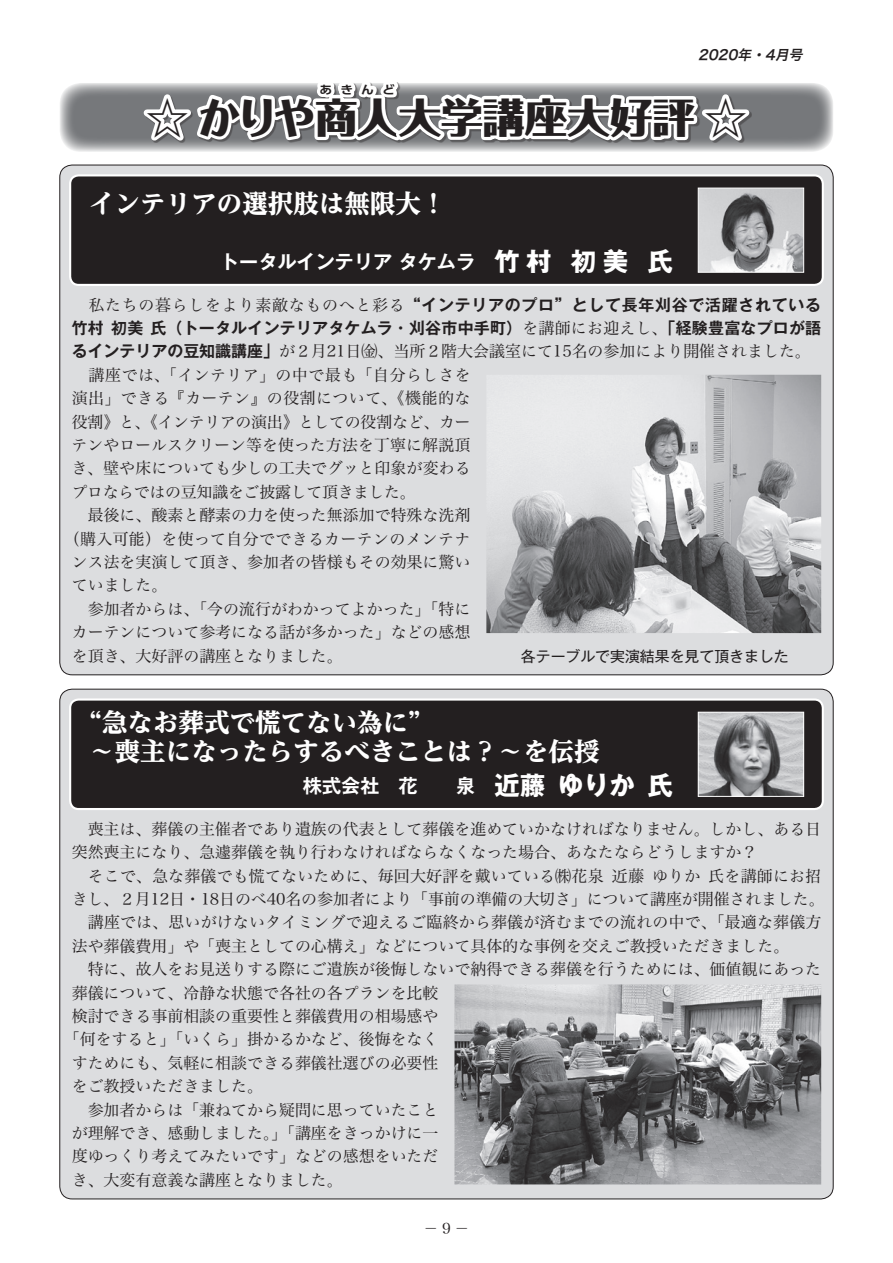
<style>
.page{position:relative;width:893px;height:1263px;background:#fff}
.page>*{position:absolute;margin:0;border:0;box-sizing:border-box;transform-origin:0 0}
.t1{font:800 40.35px "Folk Pro";letter-spacing:-.01em;color:#231f20;scale:1.05 1}
.t2{font:800 25.5px/29.7px "Reim Ytwz Pr 6 N";color:#fff}
.t3{font:700 19.2px "Gothic MB101 Pr 6 N De";color:#fff}
.t4{font:15.9px "Hiragino Serif Pr 6 N W3";color:#231f20}
.t5{font:700 15.9px/23.4px "Gothic MB101 Pr 6 N De";letter-spacing:.015em;color:#231f20}
.t6{font:15.9px "Hiragino Serif Pr 6 N W3";letter-spacing:-.02em;color:#231f20}
.t7{font:15.9px "Hiragino Serif Pr 6 N W3";letter-spacing:.03em;color:#231f20}
.t8{font:15.9px "Hiragino Serif Pr 6 N W3";letter-spacing:.025em;color:#231f20}
.t9{font:15.9px "Hiragino Serif Pr 6 N W3";letter-spacing:.02em;color:#231f20}
.t10{font:14.85px "Gothic MB101 Pr 6 N";color:#231f20}
.t11{font:14.85px "Hiragino Serif Pr 6 N W3";color:#231f20}
.t12{font:italic 13.8px "Hiragino Sans Pr 6 N W6";color:#231f20}
.t13{font:700 11.55px "UD Shin Go Pr 6 N De";color:#231f20;scale:1.11 1}
.s1{font-size:42.45px}
.s2{font-family:"Gothic MB101 Pr 6 N";font-size:25.5px}
.s3{font-family:"Hiragino Serif Pr 6 N W3";font-weight:400}
.s4{font-family:"Gothic MB101 Pr 6 N De";font-weight:700}
</style>
<div class="page">
<svg style="left:60px;top:83px;width:773px;height:69px;background:#8f9194"></svg>
<div style="left:60px;top:689px;width:773px;height:510px;background:#dcdddf;border-radius:13px"></div>
<div style="left:60px;top:165px;width:773px;height:510px;background:#dcdddf;border-radius:13px"></div>
<div style="left:70px;top:699px;width:753px;height:110px;background:#231f20;border-radius:9px"></div>
<div style="left:69px;top:698px;width:755px;height:112px;border:2px solid #fff;border-radius:9px"></div>
<img style="left:700px;top:714px;width:102px;height:81px">
<div style="left:698px;top:712px;width:106px;height:85px;border:1px solid #fff"></div>
<div style="left:70px;top:175px;width:753px;height:110px;background:#231f20;border-radius:9px"></div>
<div style="left:69px;top:174px;width:755px;height:112px;border:2px solid #fff;border-radius:9px"></div>
<img style="left:700px;top:190px;width:102px;height:81px">
<div style="left:698px;top:188px;width:106px;height:85px;border:1px solid #fff"></div>
<img style="left:454px;top:984px;width:367px;height:200px">
<img style="left:486px;top:375px;width:335px;height:258px">
<svg style="left:127px;top:82px;width:639px;height:70px"></svg>
<p class="t13" style="left:319px;top:80px;width:70px">あきんど</p>
<p class="t12" style="left:698px;top:42px;width:110px">2020年・4月号</p>
<h1 class="t1" style="left:146px;top:83px;width:574px"><span class="s1">☆ かりや</span>商人大学講座大好評 <span class="s1">☆</span></h1>
<h2 class="t2" style="left:89px;top:189px;width:359px">インテリアの選択肢は無限大！</h2>
<p class="t3" style="left:220px;top:246px;width:454px">トータルインテリア タケムラ <span class="s2">竹村 初美 氏</span></p>
<p class="t5" style="left:72px;top:292px;width:751px"><span class="s3">　私たちの暮らしをより素敵なものへと彩る</span>“インテリアのプロ”として長年刈谷で活躍されている竹村 初美 氏（トータルインテリアタケムラ・刈谷市中手町）<span class="s3">を講師にお迎えし、</span>「経験豊富なプロが語</p>
<p class="t4" style="left:72px;top:338px;width:741px"><span class="s4">るインテリアの豆知識講座」</span>が２月21日㈮、当所２階大会議室にて15名の参加により開催されました。</p>
<p class="t7" style="left:72px;top:361px;width:400px">　講座では、「インテリア」の中で最も「自分らしさを</p>
<p class="t8" style="left:72px;top:385px;width:400px">演出」できる『カーテン』の役割について、《機能的な</p>
<p class="t6" style="left:72px;top:408px;width:400px">役割》と、《インテリアの演出》としての役割など、カー</p>
<p class="t4" style="left:72px;top:431px;width:400px">テンやロールスクリーン等を使った方法を丁寧に解説頂</p>
<p class="t4" style="left:72px;top:455px;width:401px">き、壁や床についても少しの工夫でグッと印象が変わる</p>
<p class="t6" style="left:72px;top:478px;width:346px">プロならではの豆知識をご披露して頂きました。</p>
<p class="t4" style="left:72px;top:502px;width:400px">　最後に、酸素と酵素の力を使った無添加で特殊な洗剤</p>
<p class="t9" style="left:64px;top:525px;width:408px">（購入可能）を使って自分でできるカーテンのメンテナ</p>
<p class="t4" style="left:72px;top:548px;width:400px">ンス法を実演して頂き、参加者の皆様もその効果に驚い</p>
<p class="t4" style="left:72px;top:572px;width:97px">ていました。</p>
<p class="t4" style="left:72px;top:595px;width:400px">　参加者からは、「今の流行がわかってよかった」「特に</p>
<p class="t4" style="left:72px;top:619px;width:400px">カーテンについて参考になる話が多かった」などの感想</p>
<p class="t4" style="left:72px;top:642px;width:273px">を頂き、大好評の講座となりました。</p>
<p class="t10" style="left:521px;top:644px;width:269px">各テーブルで実演結果を見て頂きました</p>
<h2 class="t2" style="left:89px;top:707px;width:512px;text-indent:-13px">“急なお葬式で慌てない為に”<br>～喪主になったらするべきことは？～を伝授</h2>
<p class="t3" style="left:303px;top:770px;width:371px">株式会社　花　　泉 <span class="s2">近藤 ゆりか 氏</span></p>
<p class="t4" style="left:72px;top:815px;width:751px">　喪主は、葬儀の主催者であり遺族の代表として葬儀を進めていかなければなりません。しかし、ある日</p>
<p class="t4" style="left:72px;top:839px;width:687px">突然喪主になり、急遽葬儀を執り行わなければならなくなった場合、あなたならどうしますか？</p>
<p class="t4" style="left:72px;top:862px;width:751px">　そこで、急な葬儀でも慌てないために、毎回大好評を戴いている㈱花泉 近藤 ゆりか 氏を講師にお招</p>
<p class="t4" style="left:72px;top:885px;width:754px">きし、２月12日・18日のべ40名の参加者により「事前の準備の大切さ」について講座が開催されました。</p>
<p class="t4" style="left:72px;top:909px;width:751px">　講座では、思いがけないタイミングで迎えるご臨終から葬儀が済むまでの流れの中で、「最適な葬儀方</p>
<p class="t4" style="left:72px;top:932px;width:719px">法や葬儀費用」や「喪主としての心構え」などについて具体的な事例を交えご教授いただきました。</p>
<p class="t4" style="left:72px;top:955px;width:751px">　特に、故人をお見送りする際にご遺族が後悔しないで納得できる葬儀を行うためには、価値観にあった</p>
<p class="t4" style="left:72px;top:979px;width:368px">葬儀について、冷静な状態で各社の各プランを比較</p>
<p class="t4" style="left:72px;top:1002px;width:368px">検討できる事前相談の重要性と葬儀費用の相場感や</p>
<p class="t4" style="left:64px;top:1026px;width:376px">「何をすると」「いくら」掛かるかなど、後悔をなく</p>
<p class="t4" style="left:72px;top:1049px;width:368px">すためにも、気軽に相談できる葬儀社選びの必要性</p>
<p class="t4" style="left:72px;top:1072px;width:193px">をご教授いただきました。</p>
<p class="t4" style="left:72px;top:1096px;width:368px">　参加者からは「兼ねてから疑問に思っていたこと</p>
<p class="t4" style="left:72px;top:1119px;width:368px">が理解でき、感動しました。」「講座をきっかけに一</p>
<p class="t4" style="left:72px;top:1143px;width:368px">度ゆっくり考えてみたいです」などの感想をいただ</p>
<p class="t4" style="left:72px;top:1166px;width:273px">き、大変有意義な講座となりました。</p>
<p class="t11" style="left:423px;top:1215px;width:47px">－9－</p>
</div>
